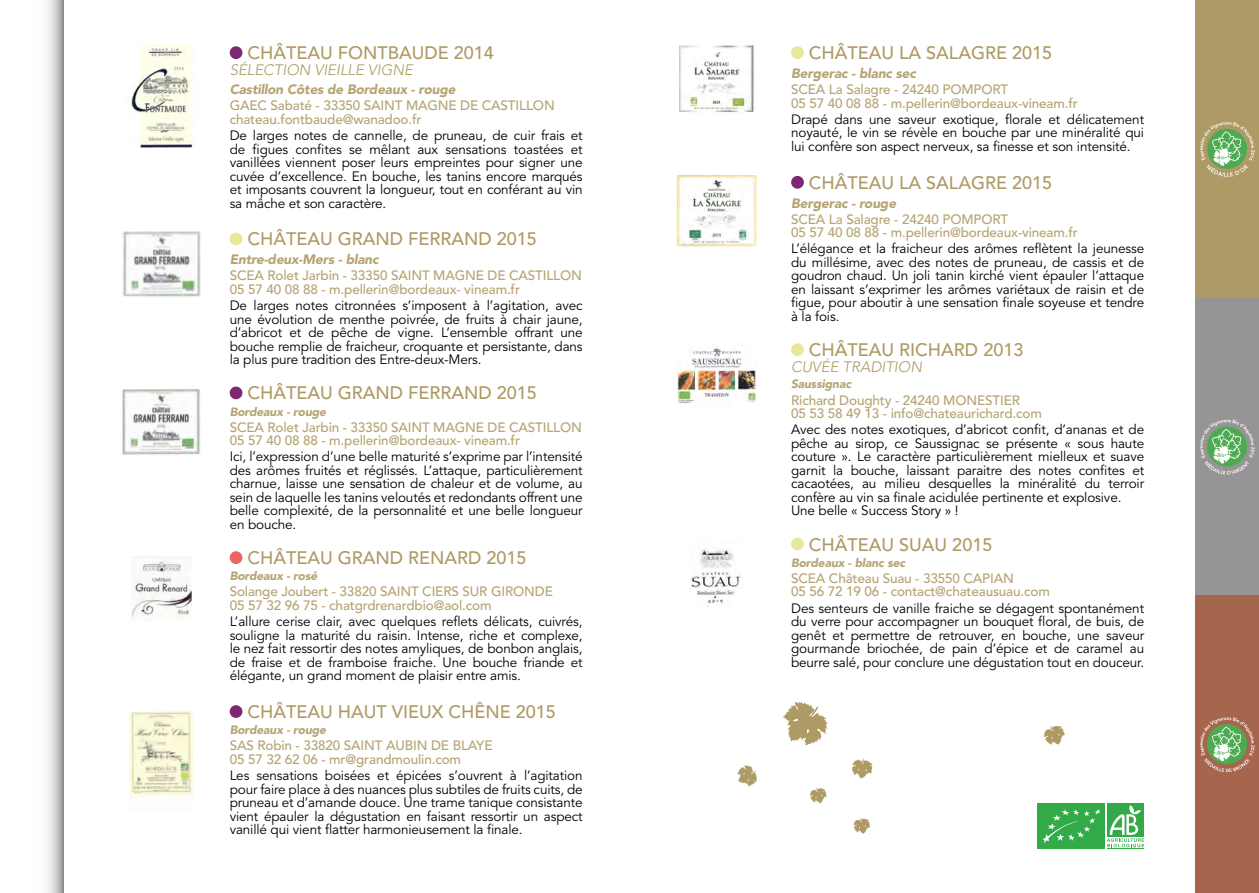
<style>
.page{position:relative;width:1259px;height:893px;background:#fff}
.page>*{position:absolute;margin:0;border:0;box-sizing:border-box;transform-origin:0 0}
.t1{font:500 18px "Avenir";color:#ae9a64}
.t2{font:italic 300 15px "Avenir";color:#ae9a64}
.t3{font:13.5px/13.5px "Avenir";letter-spacing:-.01em;color:#000;text-align:justify}
.t4{font:500 13.5px/13.5px "Avenir";letter-spacing:-.01em;color:#b6a372}
.t5{font:italic 900 13.5px "Avenir";letter-spacing:-.01em;color:#b6a372}
.t6{font:italic 900 12px "Avenir";letter-spacing:-.01em;color:#b6a372}
</style>
<div class="page">
<div style="left:1195px;top:595px;width:64px;height:298px;background:#a5664d"></div>
<div style="left:1195px;top:298px;width:64px;height:297px;background:#979496"></div>
<svg style="left:1200px;top:717px;width:54px;height:55px"></svg>
<svg style="left:1200px;top:419px;width:54px;height:55px"></svg>
<div style="left:1195px;top:0;width:64px;height:298px;background:#ae9a64"></div>
<svg style="left:47px;top:0;width:17px;height:893px"></svg>
<svg style="left:1200px;top:122px;width:54px;height:55px"></svg>
<div style="left:230px;top:46px;width:12px;height:13px;background:#7d2875;border-radius:50%"></div>
<div style="left:230px;top:233px;width:12px;height:12px;background:#e7e89b;border-radius:50%"></div>
<div style="left:230px;top:387px;width:12px;height:12px;background:#7d2875;border-radius:50%"></div>
<div style="left:230px;top:551px;width:12px;height:13px;background:#ec6461;border-radius:50%"></div>
<div style="left:230px;top:705px;width:12px;height:13px;background:#7d2875;border-radius:50%"></div>
<div style="left:791px;top:46px;width:13px;height:13px;background:#e7e89b;border-radius:50%"></div>
<div style="left:791px;top:176px;width:13px;height:13px;background:#7d2875;border-radius:50%"></div>
<div style="left:791px;top:343px;width:13px;height:13px;background:#e7e89b;border-radius:50%"></div>
<div style="left:791px;top:538px;width:13px;height:12px;background:#e7e89b;border-radius:50%"></div>
<div style="left:1037px;top:804px;width:67px;height:45px;background:#31aa47"></div>
<svg style="left:1043px;top:809px;width:57px;height:34px"></svg>
<hr style="left:1107px;top:848px;width:37px;height:1px;background:#31aa47">
<div style="left:1107px;top:804px;width:37px;height:33px;background:#31aa47"></div>
<svg style="left:1107px;top:805px;width:37px;height:42px"></svg>
<svg style="left:851px;top:758px;width:21px;height:21px"></svg>
<svg style="left:1043px;top:726px;width:22px;height:19px"></svg>
<svg style="left:737px;top:765px;width:20px;height:22px"></svg>
<svg style="left:809px;top:787px;width:18px;height:17px"></svg>
<svg style="left:853px;top:818px;width:17px;height:16px"></svg>
<svg style="left:782px;top:702px;width:46px;height:43px"></svg>
<img style="left:128px;top:45px;width:65px;height:103px">
<img style="left:123px;top:232px;width:77px;height:66px">
<img style="left:123px;top:389px;width:77px;height:66px">
<img style="left:131px;top:556px;width:61px;height:62px">
<img style="left:129px;top:712px;width:64px;height:85px">
<img style="left:679px;top:45px;width:75px;height:68px">
<img style="left:676px;top:176px;width:80px;height:71px">
<img style="left:676px;top:346px;width:80px;height:58px">
<img style="left:690px;top:548px;width:51px;height:56px">
<h1 class="t1" style="left:247px;top:42px;width:248px">CHÂTEAU FONTBAUDE 2014</h1>
<p class="t2" style="left:230px;top:61px;width:185px">SÉLECTION VIEILLE VIGNE</p>
<p class="t5" style="left:230px;top:81px;width:227px">Castillon Côtes de Bordeaux - rouge</p>
<p class="t4" style="left:230px;top:99px;width:327px">GAEC Sabaté - 33350 SAINT MAGNE DE CASTILLON chateau.fontbaude@wanadoo.fr</p>
<p class="t3" style="left:230px;top:129px;width:354px">De larges notes de cannelle, de pruneau, de cuir frais et de figues confites se mêlant aux sensations toastées et vanillées viennent poser leurs empreintes pour signer une cuvée d’excellence. En bouche, les tanins encore marqués et imposants couvrent la longueur, tout en conférant au vin sa mâche et son caractère.</p>
<h1 class="t1" style="left:247px;top:229px;width:291px">CHÂTEAU GRAND FERRAND 2015</h1>
<p class="t5" style="left:230px;top:251px;width:151px">Entre-deux-Mers - blanc</p>
<p class="t4" style="left:230px;top:269px;width:354px">SCEA Rolet Jarbin - 33350 SAINT MAGNE DE CASTILLON<br>05 57 40 08 88 - m.pellerin@bordeaux- vineam.fr</p>
<p class="t3" style="left:230px;top:299px;width:354px">De larges notes citronnées s’imposent à l’agitation, avec une évolution de menthe poivrée, de fruits à chair jaune, d’abricot et de pêche de vigne. L’ensemble offrant une bouche remplie de fraicheur, croquante et persistante, dans la plus pure tradition des Entre-deux-Mers.</p>
<h1 class="t1" style="left:247px;top:383px;width:291px">CHÂTEAU GRAND FERRAND 2015</h1>
<p class="t6" style="left:230px;top:404px;width:98px">Bordeaux - rouge</p>
<p class="t4" style="left:230px;top:421px;width:354px">SCEA Rolet Jarbin - 33350 SAINT MAGNE DE CASTILLON<br>05 57 40 08 88 - m.pellerin@bordeaux- vineam.fr</p>
<p class="t3" style="left:230px;top:450px;width:354px">Ici, l’expression d’une belle maturité s’exprime par l’intensité des arômes fruités et réglissés. L’attaque, particulièrement charnue, laisse une sensation de chaleur et de volume, au sein de laquelle les tanins veloutés et redondants offrent une belle complexité, de la personnalité et une belle longueur en bouche.</p>
<h1 class="t1" style="left:247px;top:547px;width:281px">CHÂTEAU GRAND RENARD 2015</h1>
<p class="t6" style="left:230px;top:569px;width:89px">Bordeaux - rosé</p>
<p class="t4" style="left:230px;top:585px;width:325px">Solange Joubert - 33820 SAINT CIERS SUR GIRONDE<br>05 57 32 96 75 - chatgrdrenardbio@aol.com</p>
<p class="t3" style="left:230px;top:615px;width:354px">L’allure cerise clair, avec quelques reflets délicats, cuivrés, souligne la maturité du raisin. Intense, riche et complexe, le nez fait ressortir des notes amyliques, de bonbon anglais, de fraise et de framboise fraiche. Une bouche friande et élégante, un grand moment de plaisir entre amis.</p>
<h1 class="t1" style="left:247px;top:701px;width:310px">CHÂTEAU HAUT VIEUX CHÊNE 2015</h1>
<p class="t6" style="left:230px;top:723px;width:98px">Bordeaux - rouge</p>
<p class="t4" style="left:230px;top:739px;width:264px">SAS Robin - 33820 SAINT AUBIN DE BLAYE<br>05 57 32 62 06 - mr@grandmoulin.com</p>
<p class="t3" style="left:230px;top:769px;width:354px">Les sensations boisées et épicées s’ouvrent à l’agitation pour faire place à des nuances plus subtiles de fruits cuits, de pruneau et d’amande douce. Une trame tanique consistante vient épauler la dégustation en faisant ressortir un aspect vanillé qui vient flatter harmonieusement la finale.</p>
<h1 class="t1" style="left:809px;top:42px;width:245px">CHÂTEAU LA SALAGRE 2015</h1>
<p class="t5" style="left:791px;top:65px;width:126px">Bergerac - blanc sec</p>
<p class="t4" style="left:791px;top:83px;width:288px">SCEA La Salagre - 24240 POMPORT<br>05 57 40 08 88 - m.pellerin@bordeaux-vineam.fr</p>
<p class="t3" style="left:791px;top:113px;width:354px">Drapé dans une saveur exotique, florale et délicatement noyauté, le vin se révèle en bouche par une minéralité qui lui confère son aspect nerveux, sa finesse et son intensité.</p>
<h1 class="t1" style="left:809px;top:172px;width:245px">CHÂTEAU LA SALAGRE 2015</h1>
<p class="t5" style="left:791px;top:195px;width:106px">Bergerac - rouge</p>
<p class="t4" style="left:791px;top:213px;width:288px">SCEA La Salagre - 24240 POMPORT<br>05 57 40 08 88 - m.pellerin@bordeaux-vineam.fr</p>
<p class="t3" style="left:791px;top:242px;width:355px">L’élégance et la fraicheur des arômes reflètent la jeunesse du millésime, avec des notes de pruneau, de cassis et de goudron chaud. Un joli tanin kirché vient épauler l’attaque en laissant s’exprimer les arômes variétaux de raisin et de figue, pour aboutir à une sensation finale soyeuse et tendre à la fois.</p>
<h1 class="t1" style="left:809px;top:339px;width:216px">CHÂTEAU RICHARD 2013</h1>
<p class="t2" style="left:791px;top:358px;width:132px">CUVÉE TRADITION</p>
<p class="t6" style="left:791px;top:377px;width:62px">Saussignac</p>
<p class="t4" style="left:791px;top:394px;width:252px">Richard Doughty - 24240 MONESTIER<br>05 53 58 49 13 - info@chateaurichard.com</p>
<p class="t3" style="left:791px;top:423px;width:355px;text-align:left">Avec des notes exotiques, d’abricot confit, d’ananas et de pêche au sirop, ce Saussignac se présente « sous haute couture ». Le caractère particulièrement mielleux et suave garnit la bouche, laissant paraitre des notes confites et cacaotées, au milieu desquelles la minéralité du terroir confère au vin sa finale acidulée pertinente et explosive.<br>Une belle « Success Story » !</p>
<h1 class="t1" style="left:809px;top:534px;width:185px">CHÂTEAU SUAU 2015</h1>
<p class="t6" style="left:791px;top:555px;width:116px">Bordeaux - blanc sec</p>
<p class="t4" style="left:791px;top:572px;width:260px">SCEA Château Suau - 33550 CAPIAN<br>05 56 72 19 06 - contact@chateausuau.com</p>
<p class="t3" style="left:791px;top:602px;width:354px">Des senteurs de vanille fraiche se dégagent spontanément du verre pour accompagner un bouquet floral, de buis, de genêt et permettre de retrouver, en bouche, une saveur gourmande briochée, de pain d’épice et de caramel au beurre salé, pour conclure une dégustation tout en douceur.</p>
</div>
